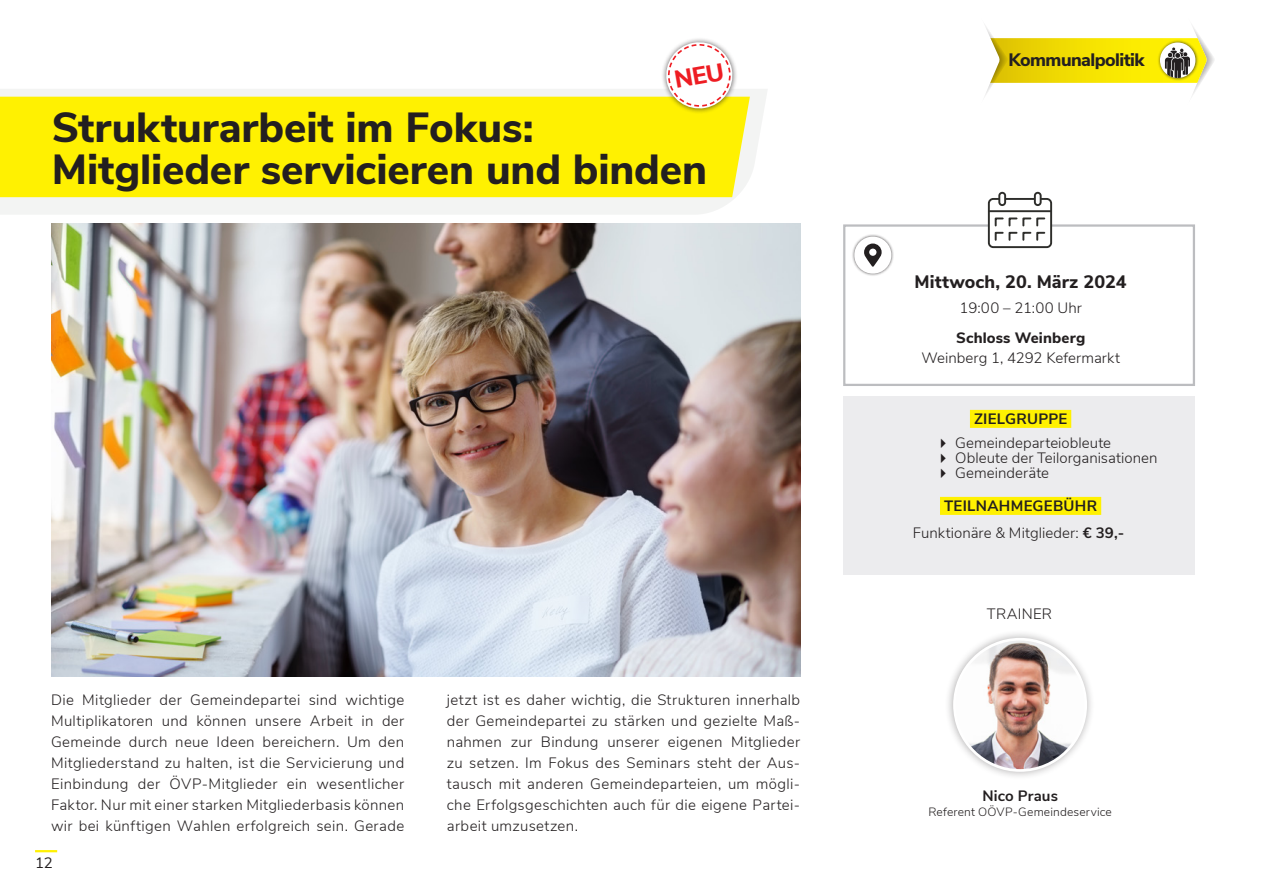
<style>
.page{position:relative;width:1263px;height:893px;background:#fff}
.page>*{position:absolute;margin:0;border:0;box-sizing:border-box;transform-origin:0 0}
.t1{font:800 42px/42px "Nunito Sans";letter-spacing:-.005em;color:#231f20}
.t2{font:800 18px "Nunito Sans";letter-spacing:.005em;color:#231f20}
.t3{font:800 18px "Nunito Sans";letter-spacing:-.02em;color:#231f20}
.t4{font:300 15px/21px "Nunito Sans";letter-spacing:.015em;color:#231f20;text-align:justify}
.t5{font:700 15px "Nunito Sans";letter-spacing:.01em;color:#231f20}
.t6{font:800 15px "Nunito Sans";letter-spacing:.01em;color:#231f20}
.t7{font:15px "Nunito Sans";color:#231f20}
.t8{font:300 12px "Nunito Sans";letter-spacing:.015em;color:#231f20}
.s1{font-weight:700}
</style>
<div class="page">
<hr style="left:35px;top:850px;width:22px;height:2px;background:#fff101">
<svg style="left:985px;top:26px;width:229px;height:69px"></svg>
<svg style="left:0;top:89px;width:767px;height:125px;fill:#f3f4f3"></svg>
<div style="left:843px;top:396px;width:352px;height:179px;background:#ececee"></div>
<div style="left:945px;top:630px;width:150px;height:150px;background:#231f20;opacity:.35"></div>
<img style="left:954px;top:639px;width:132px;height:131px;border-radius:66px">
<div style="left:953px;top:638px;width:134px;height:134px;border:3px solid #fff;border-radius:50%"></div>
<div style="left:0;top:97px;width:750px;height:100px;background:#fff101"></div>
<img style="left:52px;top:223px;width:748px;height:454px">
<div style="left:970px;top:410px;width:101px;height:18px;background:#fff101"></div>
<div style="left:940px;top:497px;width:161px;height:18px;background:#fff101"></div>
<div style="left:661px;top:37px;width:77px;height:77px;background:#231f20;opacity:.75"></div>
<div style="left:843px;top:224px;width:352px;height:162px;border:2px solid #bcbdc0"></div>
<div style="left:989px;top:199px;width:62px;height:48px;background:#fff;border-radius:4px"></div>
<div style="left:988px;top:198px;width:64px;height:50px;border:2px solid #2e2e2b;border-radius:4px"></div>
<div style="left:1035px;top:193px;width:6px;height:12px;background:#fff;border-radius:3px"></div>
<div style="left:1034px;top:192px;width:8px;height:14px;border:2px solid #2e2e2b;border-radius:3px"></div>
<div style="left:999px;top:193px;width:6px;height:12px;background:#fff;border-radius:3px"></div>
<div style="left:998px;top:192px;width:8px;height:14px;border:2px solid #2e2e2b;border-radius:3px"></div>
<hr style="left:989px;top:210px;width:62px;height:2px;background:#2e2e2b">
<svg style="left:994px;top:217px;width:52px;height:24px"></svg>
<div style="left:851px;top:234px;width:43px;height:42px;background:#231f20;opacity:.75"></div>
<div style="left:854px;top:237px;width:37px;height:37px;background:#fff;border-radius:50%"></div>
<svg style="left:864px;top:244px;width:18px;height:23px"></svg>
<svg style="left:663px;top:40px;width:72px;height:71px"></svg>
<h1 class="t1" style="left:52px;top:104px;width:657px">Strukturarbeit im Fokus:<br>Mitglieder servicieren und binden</h1>
<p class="t4" style="left:51px;top:688px;width:355px">Die Mitglieder der Gemeindepartei sind wichtige Multiplikatoren und können unsere Arbeit in der Gemeinde durch neue Ideen bereichern. Um den Mitgliederstand zu halten, ist die Servicierung und Einbindung der ÖVP-Mitglieder ein wesentlicher Faktor. Nur mit einer starken Mitgliederbasis können wir bei künftigen Wahlen erfolgreich sein. Gerade</p>
<p class="t4" style="left:447px;top:688px;width:355px">jetzt ist es daher wichtig, die Strukturen innerhalb der Gemeindepartei zu stärken und gezielte Maß&shy;nahmen zur Bindung unserer eigenen Mitglieder zu setzen. Im Fokus des Seminars steht der Aus&shy;tausch mit anderen Gemeindeparteien, um mögli&shy;che Erfolgsgeschichten auch für die eigene Partei&shy;arbeit umzusetzen.</p>
<p class="t7" style="left:35px;top:852px;width:19px">12</p>
<p class="t3" style="left:1008px;top:47px;width:137px">Kommunalpolitik</p>
<p class="t2" style="left:915px;top:269px;width:214px">Mittwoch, 20. März 2024</p>
<p class="t4" style="left:959px;top:297px;width:124px">19:00 – 21:00 Uhr</p>
<p class="t6" style="left:956px;top:326px;width:131px">Schloss Weinberg</p>
<p class="t4" style="left:921px;top:347px;width:200px">Weinberg 1, 4292 Kefermarkt</p>
<p class="t5" style="left:974px;top:408px;width:95px">ZIELGRUPPE</p>
<p class="t4" style="left:955px;top:434px;width:204px;line-height:15px;text-align:left">Gemeindeparteiobleute<br>Obleute der Teilorganisationen<br>Gemeinderäte</p>
<p class="t4" style="left:913px;top:491px;width:213px;line-height:27px;text-align:center"><span class="s1">TEILNAHMEGEBÜHR<br></span>Funktionäre &amp; Mitglieder: <span class="s1">€ 39,-</span></p>
<p class="t4" style="left:987px;top:602px;width:67px">TRAINER</p>
<p class="t5" style="left:982px;top:785px;width:77px">Nico Praus</p>
<p class="t8" style="left:928px;top:803px;width:185px">Referent OÖVP-Gemeindeservice</p>
</div>
